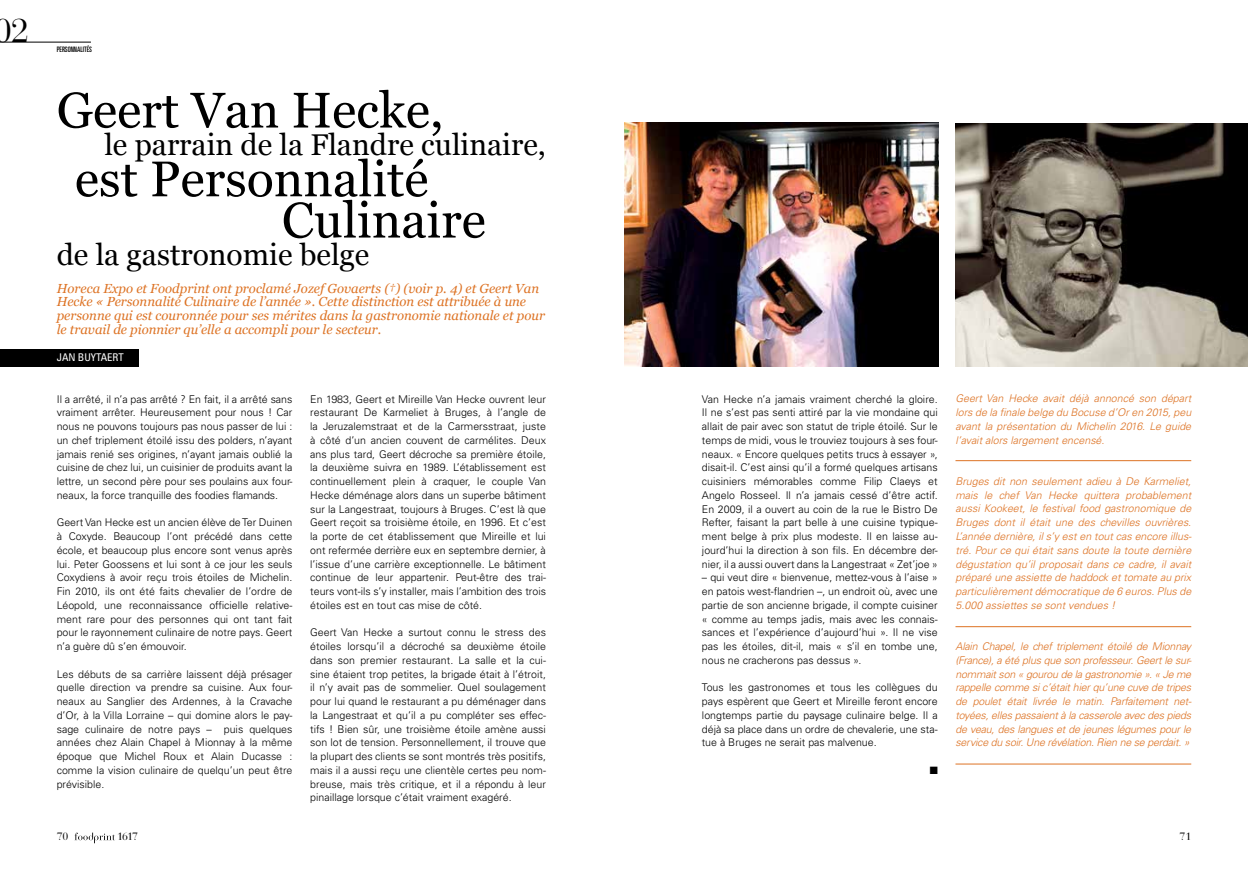
<style>
.page{position:relative;width:1248px;height:886px;background:#fff}
.page>*{position:absolute;margin:0;border:0;box-sizing:border-box;transform-origin:0 0}
.t1{font:50px/41.2px "Georgia";color:#000}
.t2{font:33px "Bauer Bodoni Std";color:#000}
.t3{font:30px "Georgia";color:#000}
.t4{font:italic 13.12px/13.8px "Georgia";color:#dd7223}
.t5{font:300 10.62px/13.8px "Univers LT Std";color:#000;text-align:justify}
.t6{font:italic 300 10.62px/13.8px "Univers LT Std";color:#dd7223;text-align:justify}
.t7{font:condensed 10.62px "Univers LT Std";color:#fff}
.t8{font:10.62px "Bauer Bodoni Std";letter-spacing:-.09em;color:#000}
.t9{font:10.62px "Zapf Dingbats ITC";color:#000}
.t10{font:ultra-condensed 7.5px "Univers LT Std";color:#000}
</style>
<div class="page">
<img style="left:955px;top:123px;width:292px;height:243px">
<img style="left:624px;top:123px;width:314px;height:243px">
<div style="left:0;top:349px;width:138px;height:17px;background:#000"></div>
<hr style="left:955px;top:460px;width:236px;height:1px;background:#dd7223">
<hr style="left:955px;top:626px;width:236px;height:1px;background:#dd7223">
<hr style="left:955px;top:764px;width:236px;height:1px;background:#dd7223">
<svg style="left:74px;top:832px;width:41px;height:11px"></svg>
<hr style="left:0;top:42px;width:91px;height:1px;background:#000">
<h2 class="t2" style="left:-7px;top:11px;width:37px">02</h2>
<p class="t10" style="left:57px;top:45px;width:37px">PERSONNALITÉS</p>
<h1 class="t1" style="left:57px;top:88px;width:388px">Geert Van Hecke,</h1>
<h3 class="t3" style="left:104px;top:123px;width:443px">le parrain de la Flandre culinaire,</h3>
<h1 class="t1" style="left:282px;top:156px;width:205px;text-indent:-207px">est Personnalité<br>Culinaire</h1>
<h3 class="t3" style="left:57px;top:233px;width:314px">de la gastronomie belge</h3>
<p class="t4" style="left:57px;top:281px;width:490px">Horeca Expo et Foodprint ont proclamé Jozef Govaerts (†) (voir p. 4) et Geert Van Hecke « Personnalité Culinaire de l’année ». Cette distinction est attribuée à une personne qui est couronnée pour ses mérites dans la gastronomie nationale et pour le travail de pionnier qu’elle a accompli pour le secteur.</p>
<p class="t7" style="left:57px;top:351px;width:69px">JAN BUYTAERT</p>
<p class="t5" style="left:57px;top:392px;width:237px">Il a arrêté, il n’a pas arrêté ? En fait, il a arrêté sans vraiment arrêter. Heureusement pour nous ! Car nous ne pouvons toujours pas nous passer de lui : un chef triplement étoilé issu des polders, n’ayant jamais renié ses origines, n’ayant jamais oublié la cuisine de chez lui, un cuisinier de produits avant la lettre, un second père pour ses poulains aux four&shy;neaux, la force tranquille des foodies flamands.</p>
<p class="t5" style="left:57px;top:516px;width:237px">Geert Van Hecke est un ancien élève de Ter Duinen à Coxyde. Beaucoup l’ont précédé dans cette école, et beaucoup plus encore sont venus après lui. Peter Goossens et lui sont à ce jour les seuls Coxydiens à avoir reçu trois étoiles de Michelin.<br>Fin 2010, ils ont été faits chevalier de l’ordre de Léopold, une reconnaissance officielle relative&shy;ment rare pour des personnes qui ont tant fait pour le rayonnement culinaire de notre pays. Geert n’a guère dû s’en émouvoir.</p>
<p class="t5" style="left:57px;top:667px;width:237px">Les débuts de sa carrière laissent déjà présager quelle direction va prendre sa cuisine. Aux four&shy;neaux au Sanglier des Ardennes, à la Cravache d’Or, à la Villa Lorraine – qui domine alors le pay&shy;sage culinaire de notre pays – puis quelques années chez Alain Chapel à Mionnay à la même époque que Michel Roux et Alain Ducasse : comme la vision culinaire de quelqu’un peut être prévisible.</p>
<p class="t8" style="left:57px;top:830px;width:13px">70</p>
<p class="t8" style="left:117px;top:830px;width:22px">1617</p>
<p class="t5" style="left:310px;top:392px;width:237px">En 1983, Geert et Mireille Van Hecke ouvrent leur restaurant De Karmeliet à Bruges, à l’angle de la Jeruzalemstraat et de la Carmersstraat, juste à côté d’un ancien couvent de carmélites. Deux ans plus tard, Geert décroche sa première étoile, la deuxième suivra en 1989. L’établissement est continuellement plein à craquer, le couple Van Hecke déménage alors dans un superbe bâtiment sur la Langestraat, toujours à Bruges. C’est là que Geert reçoit sa troisième étoile, en 1996. Et c’est la porte de cet établissement que Mireille et lui ont refermée derrière eux en septembre dernier, à l’issue d’une carrière exceptionnelle. Le bâtiment continue de leur appartenir. Peut-être des trai&shy;teurs vont-ils s’y installer, mais l’ambition des trois étoiles est en tout cas mise de côté.</p>
<p class="t5" style="left:310px;top:626px;width:237px">Geert Van Hecke a surtout connu le stress des étoiles lorsqu’il a décroché sa deuxième étoile dans son premier restaurant. La salle et la cui&shy;sine étaient trop petites, la brigade était à l’étroit, il n’y avait pas de sommelier. Quel soulagement pour lui quand le restaurant a pu déménager dans la Langestraat et qu’il a pu compléter ses effec&shy;tifs ! Bien sûr, une troisième étoile amène aussi son lot de tension. Personnellement, il trouve que la plupart des clients se sont montrés très positifs, mais il a aussi reçu une clientèle certes peu nom&shy;breuse, mais très critique, et il a répondu à leur pinaillage lorsque c’était vraiment exagéré.</p>
<p class="t5" style="left:702px;top:392px;width:237px">Van Hecke n’a jamais vraiment cherché la gloire.<br>Il ne s’est pas senti attiré par la vie mondaine qui allait de pair avec son statut de triple étoilé. Sur le temps de midi, vous le trouviez toujours à ses four&shy;neaux. « Encore quelques petits trucs à essayer », disait-il. C’est ainsi qu’il a formé quelques artisans cuisiniers mémorables comme Filip Claeys et Angelo Rosseel. Il n’a jamais cessé d’être actif.<br>En 2009, il a ouvert au coin de la rue le Bistro De Refter, faisant la part belle à une cuisine typique&shy;ment belge à prix plus modeste. Il en laisse au&shy;jourd’hui la direction à son fils. En décembre der&shy;nier, il a aussi ouvert dans la Langestraat « Zet’joe »</p>
<p class="t5" style="left:702px;top:571px;width:237px">– qui veut dire « bienvenue, mettez-vous à l’aise » en patois west-flandrien –, un endroit où, avec une partie de son ancienne brigade, il compte cuisiner « comme au temps jadis, mais avec les connais&shy;sances et l’expérience d’aujourd’hui ». Il ne vise pas les étoiles, dit-il, mais « s’il en tombe une, nous ne cracherons pas dessus ».</p>
<p class="t5" style="left:702px;top:681px;width:237px">Tous les gastronomes et tous les collègues du pays espèrent que Geert et Mireille feront encore longtemps partie du paysage culinaire belge. Il a déjà sa place dans un ordre de chevalerie, une sta&shy;tue à Bruges ne serait pas malvenue.</p>
<p class="t9" style="left:929px;top:765px;width:10px">■</p>
<p class="t6" style="left:955px;top:392px;width:237px">Geert Van Hecke avait déjà annoncé son départ lors de la finale belge du Bocuse d’Or en 2015, peu avant la présentation du Michelin 2016. Le guide l’avait alors largement encensé.</p>
<p class="t6" style="left:955px;top:474px;width:238px">Bruges dit non seulement adieu à De Karmeliet, mais le chef Van Hecke quittera probablement aussi Kookeet, le festival food gastronomique de Bruges dont il était une des chevilles ouvrières.<br>L’année dernière, il s’y est en tout cas encore illus&shy;tré. Pour ce qui était sans doute la toute dernière dégustation qu’il proposait dans ce cadre, il avait préparé une assiette de haddock et tomate au prix particulièrement démocratique de 6 euros. Plus de 5.000 assiettes se sont vendues !</p>
<p class="t6" style="left:955px;top:639px;width:238px">Alain Chapel, le chef triplement étoilé de Mionnay (France), a été plus que son professeur. Geert le sur&shy;nommait son « gourou de la gastronomie ». « Je me rappelle comme si c’était hier qu’une cuve de tripes de poulet était livrée le matin. Parfaitement net&shy;toyées, elles passaient à la casserole avec des pieds de veau, des langues et de jeunes légumes pour le service du soir. Une révélation. Rien ne se perdait. »</p>
<p class="t8" style="left:1179px;top:830px;width:13px">71</p>
</div>
